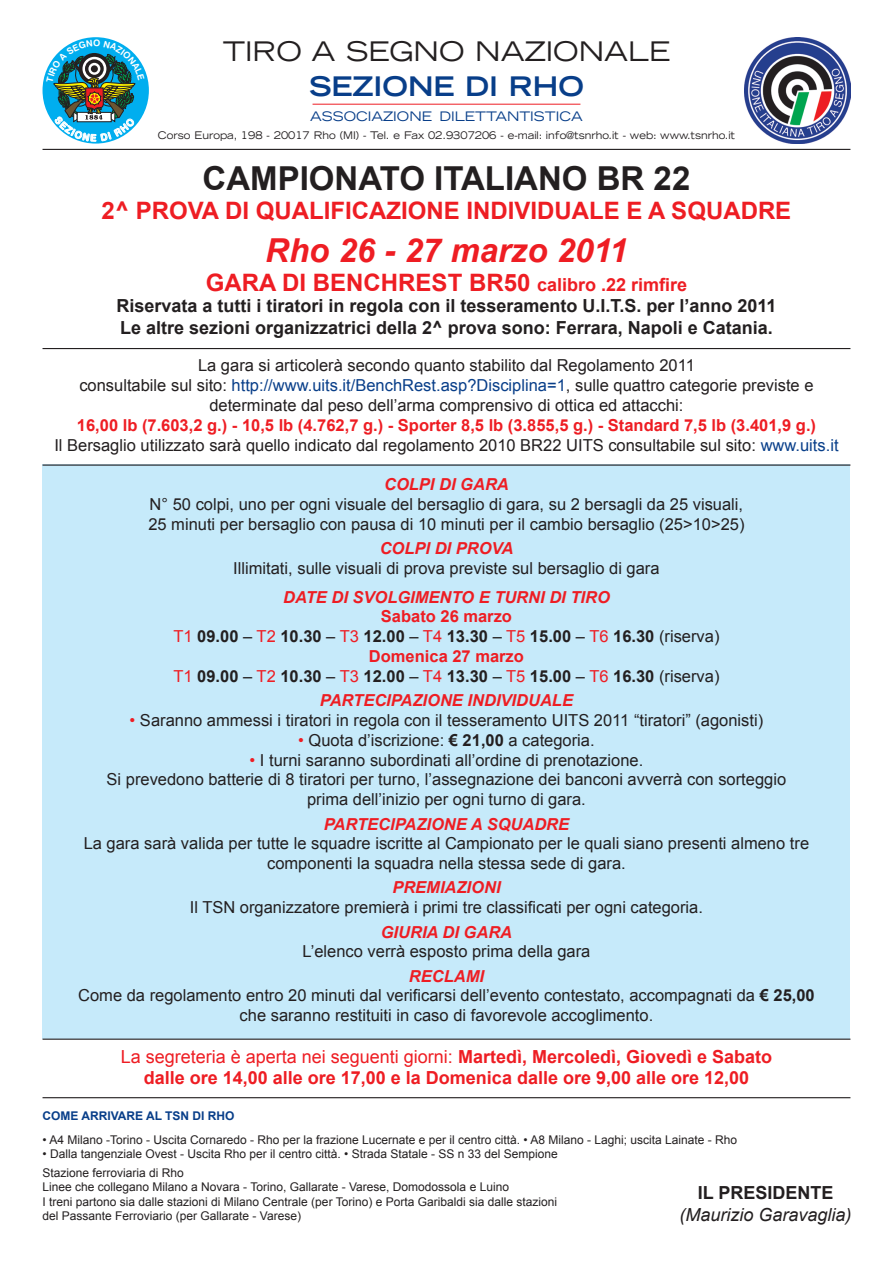
<style>
.page{position:relative;width:893px;height:1263px;background:#fff}
.page>*{position:absolute;margin:0;border:0;box-sizing:border-box;transform-origin:0 0}
.t1{font:700 33px "Arial";color:#231f20}
.t2{font:italic 700 33px "Arial";color:#ee1d23}
.t3{font:expanded 27px "Trade Gothic LH";color:#231f20}
.t4{font:700 expanded 27px "Trade Gothic LH";color:#083e89}
.t5{font:700 24px "Arial";color:#ee1d23}
.t6{font:700 18px/21.6px "Arial";color:#231f20}
.t7{font:700 18px/21.6px "Arial";color:#ee1d23;text-align:center}
.t8{font:italic 18px "Arial";color:#231f20}
.t9{font:16.5px/19.8px "Arial";color:#231f20;text-align:center}
.t10{font:700 16.5px/19.8px "Arial";color:#ee1d23;text-align:center}
.t11{font:700 16.5px/19.8px "Arial";color:#231f20;text-align:center}
.t12{font:italic 700 16.5px "Arial";color:#ee1d23}
.t13{font:expanded 13.2px "Trade Gothic LH";color:#083e89}
.t14{font:12px/14.4px "Arial";color:#231f20}
.t15{font:700 12px "Arial";color:#083e89}
.t16{font:expanded 10.5px "Trade Gothic LH";color:#231f20;scale:.95 1}
.s1{font-size:18px}
.s2{color:#083e89}
.s3{font-weight:400;color:#231f20}
.s4{font-weight:400;color:#083e89}
.s5{color:#ee1d23}
.s6{font-weight:400;color:#ee1d23}
.s7{font-weight:400}
.s8{font-weight:700}
.s9{font-weight:700;font-style:italic;color:#ee1d23}
</style>
<div class="page">
<div style="left:43px;top:465px;width:807px;height:574px;background:#c6eafa"></div>
<hr style="left:43px;top:149px;width:807px;height:1px;background:#231f20">
<hr style="left:43px;top:348px;width:807px;height:1px;background:#231f20">
<hr style="left:43px;top:464px;width:807px;height:2px;background:#231f20">
<hr style="left:313px;top:104px;width:267px;height:1px;background:#ee1d23">
<div style="left:43px;top:37px;width:106px;height:107px;background:#00aeef;border-radius:50%"></div>
<img style="left:744px;top:37px;width:106px;height:107px">
<hr style="left:43px;top:1038px;width:807px;height:2px;background:#231f20">
<hr style="left:43px;top:1097px;width:807px;height:1px;background:#231f20">
<svg style="left:46px;top:40px;width:99px;height:102px"></svg>
<h2 class="t3" style="left:223px;top:34px;width:449px">TIRO A SEGNO NAZIONALE</h2>
<h2 class="t4" style="left:309px;top:69px;width:276px">SEZIONE DI RHO</h2>
<p class="t13" style="left:310px;top:108px;width:274px">ASSOCIAZIONE DILETTANTISTICA</p>
<p class="t16" style="left:158px;top:128px;width:609px">Corso Europa, 198 - 20017 Rho (MI) - Tel. e Fax 02.9307206 - e-mail: info@tsnrho.it - web: www.tsnrho.it</p>
<h1 class="t1" style="left:203px;top:157px;width:489px">Campionato italiano br 22</h1>
<h3 class="t5" style="left:102px;top:194px;width:691px">2^ prova di qualificazione individuale e a squadre</h3>
<h1 class="t2" style="left:265px;top:229px;width:364px">RHO 26 - 27 MARZO 2011</h1>
<h3 class="t5" style="left:206px;top:266px;width:483px">gara di benchrest br50 <span class="s1">calibro .22 rimfire</span></h3>
<p class="t6" style="left:116px;top:296px;width:662px">riservata a tutti i tiratori in regola con il tesseramento u.i.t.s. per l’anno 2011 le altre sezioni organizzatrici della 2^ prova sono: ferrara, napoli e catania.</p>
<p class="t9" style="left:79px;top:356px;width:736px">La gara si articolerà secondo quanto stabilito dal Regolamento 2011<br>consultabile sul sito: <span class="s2">http://www.uits.it/BenchRest.asp?Disciplina=1</span>, sulle quattro categorie previste e determinate dal peso dell’arma comprensivo di ottica ed attacchi:</p>
<p class="t10" style="left:54px;top:416px;width:786px">16,00 lb (7.603,2 g.) - 10,5 lb (4.762,7 g.) - Sporter 8,5 lb (3.855,5 g.) - Standard 7,5 lb (3.401,9 g.)<br><span class="s3">Il Bersaglio utilizzato sarà quello indicato dal regolamento 2010 BR22 UITS consultabile sul sito:</span> <span class="s4">www.uits.it</span></p>
<p class="t12" style="left:384px;top:474px;width:126px">COLPI DI GARA</p>
<p class="t9" style="left:148px;top:494px;width:598px;text-align:left">N° 50 colpi, uno per ogni visuale del bersaglio di gara, su 2 bersagli da 25 visuali,<br>25 minuti per bersaglio con pausa di 10 minuti per il cambio bersaglio (25&gt;10&gt;25)</p>
<p class="t12" style="left:380px;top:538px;width:135px">COLPI DI PROVA</p>
<p class="t9" style="left:233px;top:558px;width:428px">Illimitati, sulle visuali di prova previste sul bersaglio di gara</p>
<p class="t12" style="left:283px;top:586px;width:328px">DATE DI SVOLGIMENTO E TURNI DI TIRO</p>
<p class="t11" style="left:173px;top:607px;width:548px"><span class="s5">Sabato 26 marzo<br></span><span class="s6">T1</span> 09.00 <span class="s7">–</span> <span class="s6">T2</span> 10.30 <span class="s7">–</span> <span class="s6">T3</span> 12.00 <span class="s7">–</span> <span class="s6">T4</span> 13.30 <span class="s7">–</span> <span class="s6">T5</span> 15.00 <span class="s7">–</span> <span class="s6">T6</span> 16.30 <span class="s7">(riserva)<br></span><span class="s5">Domenica 27 marzo<br></span><span class="s6">T1</span> 09.00 <span class="s7">–</span> <span class="s6">T2</span> 10.30 <span class="s7">–</span> <span class="s6">T3</span> 12.00 <span class="s7">–</span> <span class="s6">T4</span> 13.30 <span class="s7">–</span> <span class="s6">T5</span> 15.00 <span class="s7">–</span> <span class="s6">T6</span> 16.30 <span class="s7">(riserva)</span></p>
<p class="t12" style="left:320px;top:690px;width:255px">PARTECIPAZIONE INDIVIDUALE</p>
<p class="t9" style="left:130px;top:710px;width:635px"><span class="s5">•</span> Saranno ammessi i tiratori in regola con il tesseramento UITS 2011 “tiratori” (agonisti)</p>
<p class="t9" style="left:298px;top:730px;width:298px"><span class="s5">•</span> Quota d’iscrizione: <span class="s8">€ 21,00</span> a categoria.</p>
<p class="t9" style="left:107px;top:750px;width:681px"><span class="s5">•</span> I turni saranno subordinati all’ordine di prenotazione.<br>Si prevedono batterie di 8 tiratori per turno, l’assegnazione dei banconi avverrà con sorteggio prima dell’inizio per ogni turno di gara.</p>
<p class="t12" style="left:324px;top:813px;width:247px">PARTECIPAZIONE A SQUADRE</p>
<p class="t9" style="left:84px;top:834px;width:727px">La gara sarà valida per tutte le squadre iscritte al Campionato per le quali siano presenti almeno tre componenti la squadra nella stessa sede di gara.</p>
<p class="t12" style="left:392px;top:877px;width:110px">PREMIAZIONI</p>
<p class="t9" style="left:190px;top:898px;width:515px">Il TSN organizzatore premierà i primi tre classificati per ogni categoria.</p>
<p class="t12" style="left:381px;top:921px;width:133px">GIURIA DI GARA</p>
<p class="t9" style="left:302px;top:942px;width:289px">L’elenco verrà esposto prima della gara</p>
<p class="t9" style="left:78px;top:966px;width:738px"><span class="s9">RECLAMI<br></span>Come da regolamento entro 20 minuti dal verificarsi dell’evento contestato, accompagnati da <span class="s8">€ 25,00 </span>che saranno restituiti in caso di favorevole accoglimento.</p>
<p class="t7" style="left:121px;top:1046px;width:653px"><span class="s7">la segreteria è aperta nei seguenti giorni:</span> martedì, mercoledì, giovedì e sabato dalle ore 14,00 alle ore 17,00 e la domenica dalle ore 9,00 alle ore 12,00</p>
<p class="t15" style="left:43px;top:1108px;width:19px">COME</p>
<p class="t15" style="left:81px;top:1108px;width:9px">ARRIVARE</p>
<p class="t15" style="left:146px;top:1108px;width:28px">AL TSN</p>
<p class="t15" style="left:193px;top:1108px;width:25px">DI RHO</p>
<p class="t14" style="left:43px;top:1132px;width:696px">• A4 Milano -Torino - Uscita Cornaredo - Rho per la frazione Lucernate e per il centro città. • A8 Milano - Laghi; uscita Lainate - Rho</p>
<p class="t14" style="left:43px;top:1144px;width:517px;line-height:18.9px">• Dalla tangenziale Ovest - Uscita Rho per il centro città. • Strada Statale - SS n 33 del Sempione<br>Stazione ferroviaria di Rho</p>
<p class="t14" style="left:43px;top:1180px;width:516px">Linee che collegano Milano a Novara - Torino, Gallarate - Varese, Domodossola e Luino<br>I treni partono sia dalle stazioni di Milano Centrale (per Torino) e Porta Garibaldi sia dalle stazioni del Passante Ferroviario (per Gallarate - Varese)</p>
<p class="t6" style="left:698px;top:1183px;width:137px">il presidente</p>
<p class="t8" style="left:680px;top:1203px;width:174px">(maurizio garavaglia)</p>
</div>
